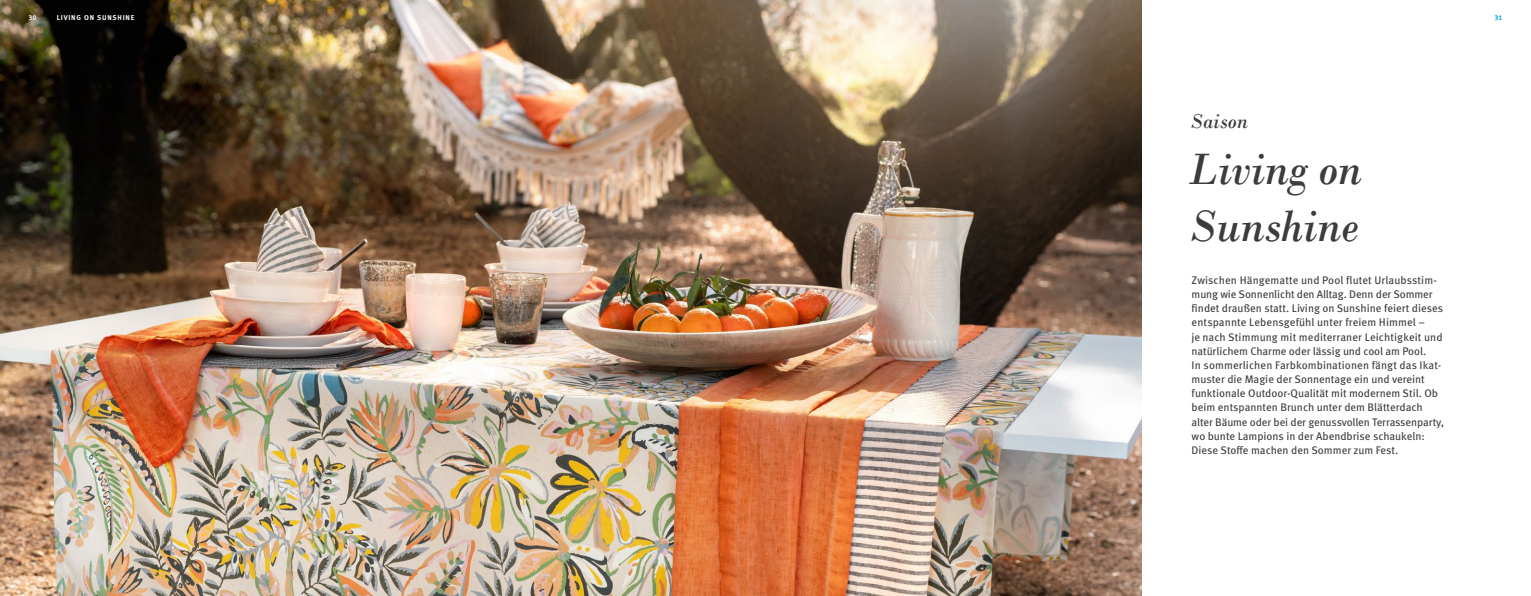
<style>
.page{position:relative;width:1531px;height:596px;background:#fff}
.page>*{position:absolute;margin:0;border:0;box-sizing:border-box;transform-origin:0 0}
.t1{font:italic 46px/56.7px "Bodoni";letter-spacing:-.015em;color:#3c3c3b}
.t2{font:italic 21px "Bodoni";color:#3c3c3b}
.t3{font:11px/14.2px "Meta OT";color:#3c3c3b}
.t4{font:700 7px "Meta OT";letter-spacing:.11em;color:#fff}
.t5{font:700 7px "Meta OT";color:#009fe3}
</style>
<div class="page">
<img style="left:0;top:0;width:1141px;height:595px">
<p class="t4" style="left:28px;top:13px;width:9px">30</p>
<p class="t4" style="left:57px;top:13px;width:79px">LIVING ON SUNSHINE</p>
<p class="t5" style="left:1494px;top:13px;width:9px">31</p>
<h2 class="t2" style="left:1190px;top:108px;width:59px">Saison</h2>
<h1 class="t1" style="left:1188px;top:141px;width:175px">Living on<br>Sunshine</h1>
<p class="t3" style="left:1191px;top:273px;width:254px">Zwischen Hängematte und Pool flutet Urlaubsstim&shy;mung wie Sonnenlicht den Alltag. Denn der Sommer findet draußen statt. Living on Sunshine feiert dieses entspannte Lebensgefühl unter freiem Himmel –<br>je nach Stimmung mit mediterraner Leichtigkeit und natürlichem Charme oder lässig und cool am Pool.<br>In sommerlichen Farbkombinationen fängt das Ikat&shy;muster die Magie der Sonnentage ein und vereint funktionale Outdoor-Qualität mit modernem Stil. Ob beim entspannten Brunch unter dem Blätterdach alter Bäume oder bei der genussvollen Terrassenparty, wo bunte Lampions in der Abendbrise schaukeln:<br>Diese Stoffe machen den Sommer zum Fest.</p>
</div>
